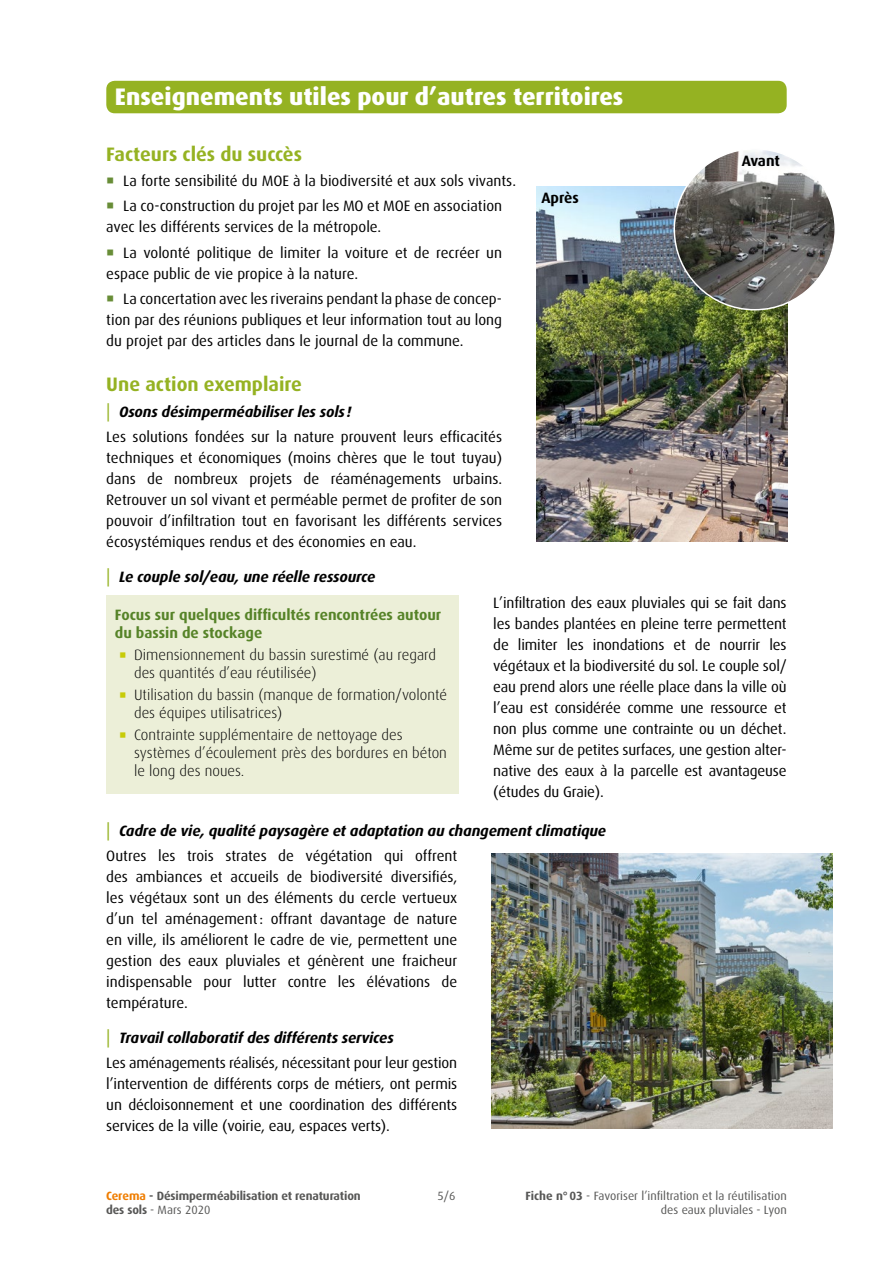
<style>
.page{position:relative;width:893px;height:1263px;background:#fff}
.page>*{position:absolute;margin:0;border:0;box-sizing:border-box;transform-origin:0 0}
.Titre_1{font:800 24px "Dax OT";color:#fff}
.Titre_2{font:700 19.5px "Dax OT";color:#95b222}
.corps_de_texte{font:15px/21px "Dax OT";color:#000;text-align:justify}
.t1{font:300 15px/18px "Dax OT";color:#000}
.t2{font:italic 700 15px "Dax OT";letter-spacing:-.01em;color:#000}
.encadre_titre{font:700 15px/18px "Dax OT";color:#568328}
.corps_de_texte-2{font:700 15px "Dax OT";letter-spacing:-.005em;color:#000}
.t3{font:12px/14.4px "Dax OT";color:#575756;text-align:right}
.t4{font:700 12px/14.4px "Dax OT";letter-spacing:-.01em;color:#575756}
.s1{color:#ef7d00}
.s2{font-weight:400}
.s3{font-weight:700}
</style>
<div class="page">
<div style="left:106px;top:81px;width:681px;height:32px;background:#95b222;border-radius:9px"></div>
<div style="left:106px;top:595px;width:353px;height:198px;background:#ecefd8"></div>
<img style="left:491px;top:854px;width:341px;height:275px">
<img style="left:536px;top:186px;width:251px;height:355px">
<img style="left:674px;top:149px;width:161px;height:161px;border-radius:80px">
<p class="Titre_1" style="left:115px;top:83px;width:510px">Enseignements utiles pour d’autres territoires</p>
<p class="Titre_2" style="left:106px;top:143px;width:197px">Facteurs clés du succès</p>
<p class="corps_de_texte" style="left:123px;top:171px;width:394px">La forte sensibilité du MOE à la biodiversité et aux sols vivants.</p>
<p class="corps_de_texte" style="left:106px;top:196px;width:397px;text-indent:17px">La co-construction du projet par les MO et MOE en association avec les différents services de la métropole.</p>
<p class="corps_de_texte" style="left:106px;top:242px;width:397px;text-indent:17px">La volonté politique de limiter la voiture et de recréer un espace public de vie propice à la nature.</p>
<p class="corps_de_texte" style="left:106px;top:288px;width:397px;text-indent:17px">La concertation avec les riverains pendant la phase de concep&shy;tion par des réunions publiques et leur information tout au long du projet par des articles dans le journal de la commune.</p>
<p class="Titre_2" style="left:106px;top:373px;width:197px">Une action exemplaire</p>
<p class="t2" style="left:119px;top:403px;width:234px">Osons désimperméabiliser les sols!</p>
<p class="corps_de_texte" style="left:106px;top:427px;width:397px">Les solutions fondées sur la nature prouvent leurs efficacités techniques et économiques (moins chères que le tout tuyau) dans de nombreux projets de réaménagements urbains.<br>Retrouver un sol vivant et perméable permet de profiter de son pouvoir d’infiltration tout en favorisant les différents services écosystémiques rendus et des économies en eau.</p>
<p class="t2" style="left:119px;top:569px;width:258px">Le couple sol/eau, une réelle ressource</p>
<p class="corps_de_texte" style="left:493px;top:592px;width:295px">L’infiltration des eaux pluviales qui se fait dans les bandes plantées en pleine terre permettent de limiter les inondations et de nourrir les végétaux et la biodiversité du sol. Le couple sol/ eau prend alors une réelle place dans la ville où l’eau est considérée comme une ressource et non plus comme une contrainte ou un déchet.<br>Même sur de petites surfaces, une gestion alter&shy;native des eaux à la parcelle est avantageuse (études du Graie).</p>
<p class="t2" style="left:119px;top:822px;width:489px">Cadre de vie, qualité paysagère et adaptation au changement climatique</p>
<p class="corps_de_texte" style="left:106px;top:846px;width:352px">Outres les trois strates de végétation qui offrent des ambiances et accueils de biodiversité diversifiés, les végétaux sont un des éléments du cercle vertueux d’un tel aménagement: offrant davantage de nature en ville, ils améliorent le cadre de vie, permettent une gestion des eaux pluviales et génèrent une fraicheur indispensable pour lutter contre les élévations de température.</p>
<p class="t2" style="left:119px;top:1029px;width:276px">Travail collaboratif des différents services</p>
<p class="corps_de_texte" style="left:106px;top:1053px;width:352px">Les aménagements réalisés, nécessitant pour leur gestion l’intervention de différents corps de métiers, ont permis un décloisonnement et une coordination des différents services de la ville (voirie, eau, espaces verts).</p>
<p class="corps_de_texte-2" style="left:742px;top:152px;width:40px">Avant</p>
<p class="corps_de_texte-2" style="left:541px;top:190px;width:39px">Après</p>
<p class="encadre_titre" style="left:115px;top:605px;width:328px">Focus sur quelques difficultés rencontrées autour du bassin de stockage</p>
<p class="t1" style="left:134px;top:646px;width:304px">Dimensionnement du bassin surestimé (au regard des quantités d’eau réutilisée)</p>
<p class="t1" style="left:134px;top:686px;width:314px">Utilisation du bassin (manque de formation/volonté des équipes utilisatrices)</p>
<p class="t1" style="left:134px;top:726px;width:314px">Contrainte supplémentaire de nettoyage des systèmes d’écoulement près des bordures en béton le long des noues.</p>
<p class="t3" style="left:437px;top:1189px;width:19px">5/6</p>
<p class="t4" style="left:106px;top:1188px;width:256px"><span class="s1">Cerema</span> - Désimperméabilisation et renaturation des sols <span class="s2">- Mars 2020</span></p>
<p class="t3" style="left:525px;top:1189px;width:263px"><span class="s3">Fiche n°03</span> - Favoriser l’infiltration et la réutilisation des eaux pluviales - Lyon</p>
</div>
